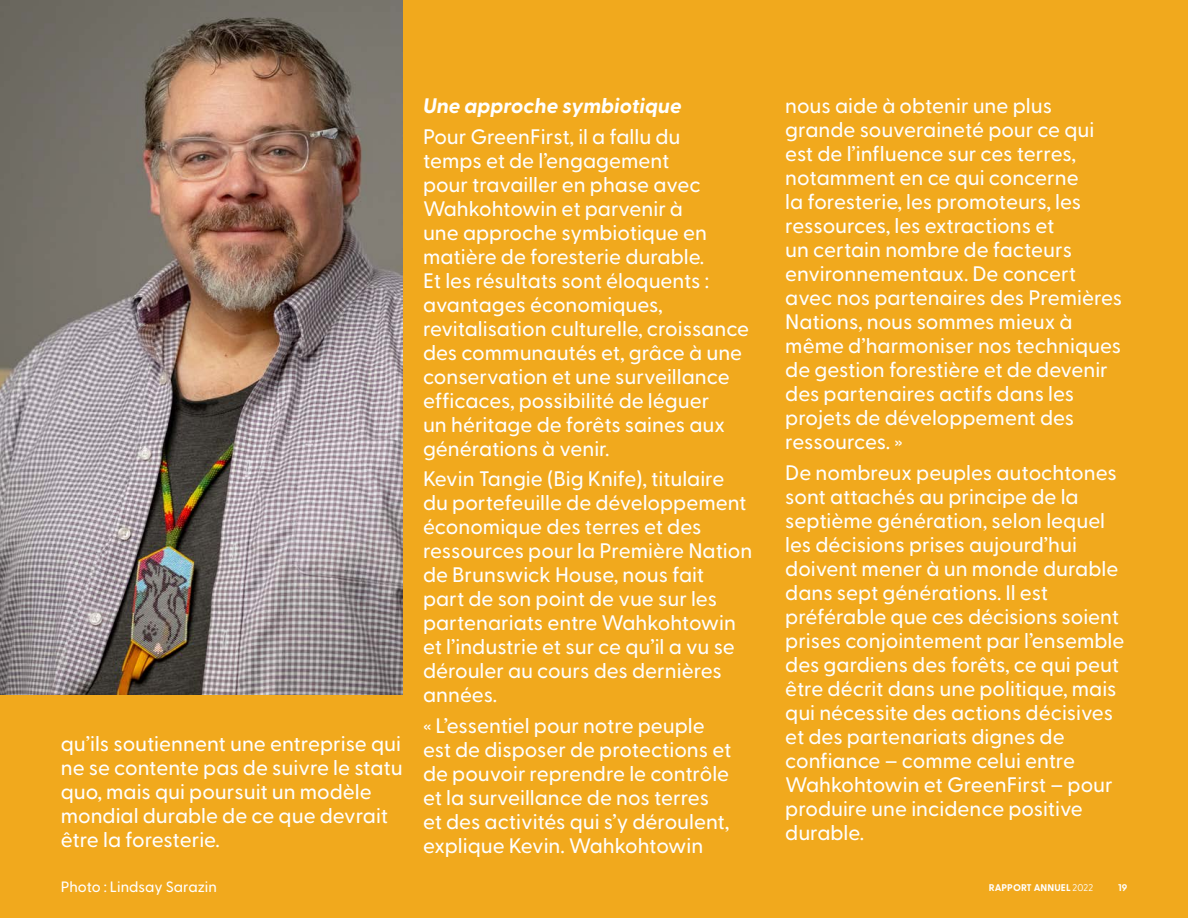
<style>
.page{position:relative;width:1188px;height:918px;background:#f1a91d}
.page>*{position:absolute;margin:0;border:0;box-sizing:border-box;transform-origin:0 0}
.t1{font:500 21px/24px "Greycliff CF";color:#fff}
.t2{font:italic 700 21px "Greycliff CF";color:#fff}
.t3{font:500 15px "Greycliff CF";color:#fff}
.t4{font:700 9.75px "Greycliff CF";letter-spacing:.01em;color:#fff}
.s1{font-weight:400}
</style>
<div class="page">
<img style="left:0;top:0;width:403px;height:694px">
<p class="t1" style="left:61px;top:730px;width:344px">qu’ils soutiennent une entreprise qui ne se contente pas de suivre le statu quo, mais qui poursuit un modèle mondial durable de ce que devrait être la foresterie.</p>
<p class="t2" style="left:423px;top:90px;width:260px">Une approche symbiotique</p>
<p class="t1" style="left:423px;top:123px;width:328px">Pour GreenFirst, il a fallu du<br>temps et de l’engagement<br>pour travailler en phase avec<br>Wahkohtowin et parvenir à<br>une approche symbiotique en matière de foresterie durable.<br>Et les résultats sont éloquents : avantages économiques, revitalisation culturelle, croissance des communautés et, grâce à une conservation et une surveillance efficaces, possibilité de léguer<br>un héritage de forêts saines aux générations à venir.</p>
<p class="t1" style="left:423px;top:466px;width:331px">Kevin Tangie (Big Knife), titulaire du portefeuille de développement économique des terres et des ressources pour la Première Nation de Brunswick House, nous fait<br>part de son point de vue sur les partenariats entre Wahkohtowin et l’industrie et sur ce qu’il a vu se dérouler au cours des dernières années.</p>
<p class="t1" style="left:423px;top:712px;width:310px">« L’essentiel pour notre peuple est de disposer de protections et de pouvoir reprendre le contrôle et la surveillance de nos terres et des activités qui s’y déroulent, explique Kevin. Wahkohtowin</p>
<p class="t1" style="left:785px;top:92px;width:339px">nous aide à obtenir une plus grande souveraineté pour ce qui est de l’influence sur ces terres, notamment en ce qui concerne<br>la foresterie, les promoteurs, les ressources, les extractions et<br>un certain nombre de facteurs environnementaux. De concert avec nos partenaires des Premières<br>Nations, nous sommes mieux à même d’harmoniser nos techniques de gestion forestière et de devenir des partenaires actifs dans les projets de développement des ressources. »</p>
<p class="t1" style="left:785px;top:459px;width:341px">De nombreux peuples autochtones sont attachés au principe de la septième génération, selon lequel les décisions prises aujourd’hui doivent mener à un monde durable dans sept générations. Il est préférable que ces décisions soient prises conjointement par l’ensemble des gardiens des forêts, ce qui peut être décrit dans une politique, mais qui nécessite des actions décisives et des partenariats dignes de confiance – comme celui entre<br>Wahkohtowin et GreenFirst – pour produire une incidence positive durable.</p>
<p class="t3" style="left:61px;top:875px;width:158px">Photo : Lindsay Sarazin</p>
<p class="t4" style="left:989px;top:880px;width:106px">RAPPORT ANNUEL <span class="s1">2022</span></p>
<p class="t4" style="left:1118px;top:880px;width:11px">19</p>
</div>
